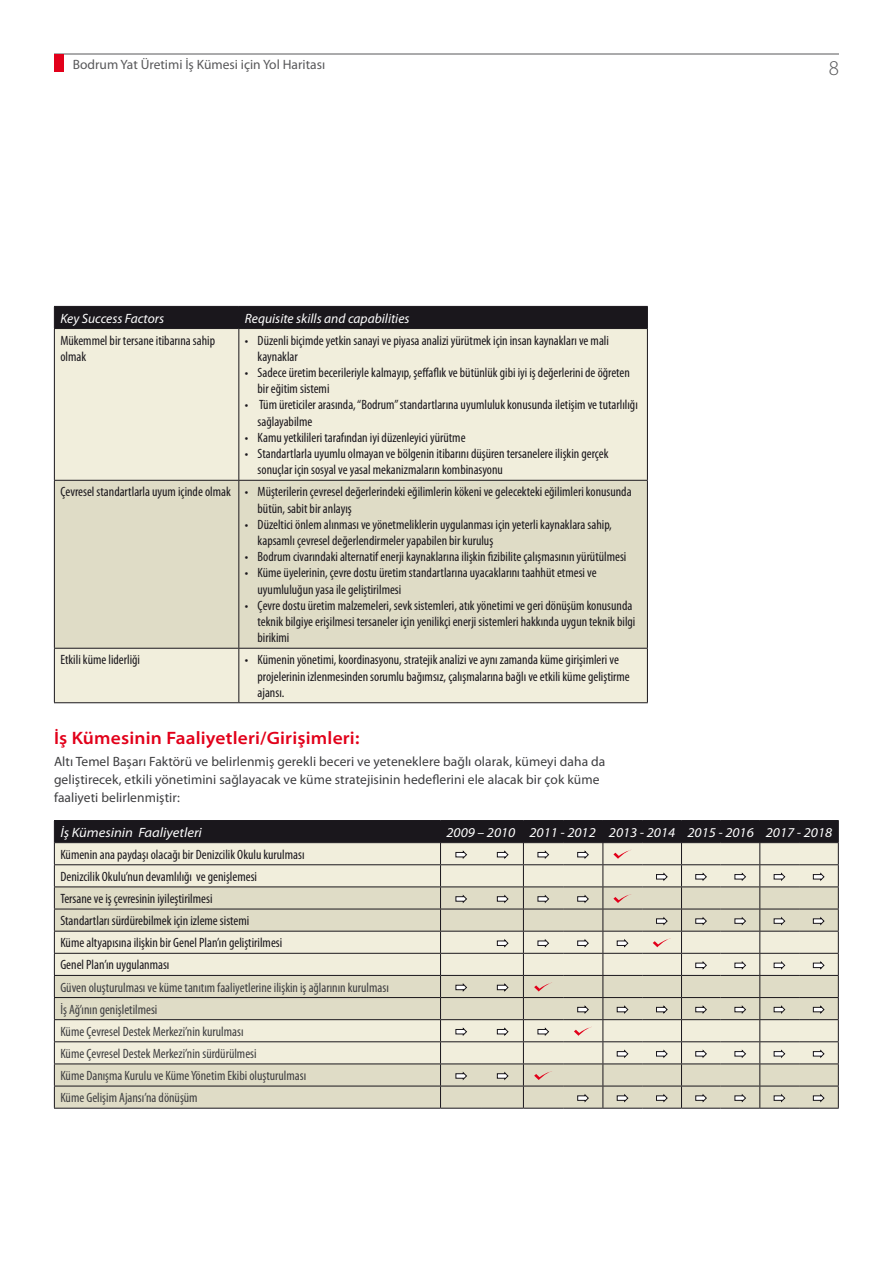
<style>
.page{position:relative;width:893px;height:1263px;background:#fff}
.page>*{position:absolute;margin:0;border:0;box-sizing:border-box;transform-origin:0 0}
.t1{font:300 21px "Myriad Pro";color:#58585a}
.t2{font:600 semi-expanded 18px "Myriad Pro";letter-spacing:.01em;color:#e2001a}
.t3{font:condensed 13.5px/16.2px "Myriad Pro";color:#1a171c}
.t4{font:condensed 13.5px/22.2px "Myriad Pro";color:#3e3e40}
.t5{font:13.5px/18px "Myriad Pro";letter-spacing:.005em;color:#3e3e40}
.t6{font:italic semi-expanded 13.5px "Myriad Pro";color:#fff}
.t7{font:italic 13.5px "Myriad Pro";color:#fff}
.t8{font:13.5px "Myriad Pro";color:#58585a}
</style>
<div class="page">
<div style="left:55px;top:329px;width:592px;height:373px;background:#f1eedc"></div>
<div style="left:55px;top:481px;width:592px;height:167px;background:#dfdcc6"></div>
<hr style="left:54px;top:329px;width:1px;height:151px;background:#1a171c">
<hr style="left:238px;top:329px;width:1px;height:151px;background:#1a171c">
<hr style="left:647px;top:329px;width:1px;height:151px;background:#1a171c">
<hr style="left:54px;top:480px;width:185px;height:1px;background:#1a171c">
<hr style="left:54px;top:481px;width:1px;height:167px;background:#1a171c">
<hr style="left:239px;top:480px;width:409px;height:1px;background:#1a171c">
<hr style="left:238px;top:481px;width:1px;height:167px;background:#1a171c">
<hr style="left:647px;top:481px;width:1px;height:167px;background:#1a171c">
<hr style="left:54px;top:648px;width:185px;height:1px;background:#1a171c">
<hr style="left:54px;top:649px;width:1px;height:53px;background:#1a171c">
<hr style="left:239px;top:648px;width:409px;height:1px;background:#1a171c">
<hr style="left:238px;top:649px;width:1px;height:53px;background:#1a171c">
<hr style="left:647px;top:649px;width:1px;height:53px;background:#1a171c">
<hr style="left:54px;top:702px;width:185px;height:1px;background:#1a171c">
<hr style="left:239px;top:702px;width:409px;height:1px;background:#1a171c">
<div style="left:54px;top:306px;width:594px;height:22px;background:#1a171c"></div>
<hr style="left:54px;top:328px;width:185px;height:1px;background:#1a171c">
<hr style="left:239px;top:328px;width:409px;height:1px;background:#1a171c">
<hr style="left:54px;top:1108px;width:386px;height:1px;background:#1a171c">
<hr style="left:440px;top:1108px;width:42px;height:1px;background:#1a171c">
<hr style="left:482px;top:1108px;width:41px;height:1px;background:#1a171c">
<hr style="left:523px;top:1108px;width:40px;height:1px;background:#1a171c">
<hr style="left:563px;top:1108px;width:40px;height:1px;background:#1a171c">
<hr style="left:603px;top:1108px;width:39px;height:1px;background:#1a171c">
<hr style="left:642px;top:1108px;width:39px;height:1px;background:#1a171c">
<hr style="left:681px;top:1108px;width:40px;height:1px;background:#1a171c">
<hr style="left:721px;top:1108px;width:39px;height:1px;background:#1a171c">
<hr style="left:760px;top:1108px;width:39px;height:1px;background:#1a171c">
<hr style="left:799px;top:1108px;width:40px;height:1px;background:#1a171c">
<svg style="left:54px;top:820px;width:785px;height:288px;background:#ccc9b8"></svg>
<hr style="left:54px;top:54px;width:785px;height:1px;background:#58585a">
<div style="left:54px;top:54px;width:9px;height:18px;background:#e2001a"></div>
<p class="t8" style="left:73px;top:56px;width:254px">Bodrum Yat Üretimi İş Kümesi için Yol Haritası</p>
<h1 class="t1" style="left:829px;top:56px;width:12px">8</h1>
<p class="t7" style="left:60px;top:310px;width:105px">Key Success Factors</p>
<p class="t7" style="left:245px;top:310px;width:166px">Requisite skills and capabilities</p>
<p class="t3" style="left:60px;top:332px;width:156px">Mükemmel bir tersane itibarına sahip olmak</p>
<p class="t3" style="left:258px;top:332px;width:353px;text-indent:-13px">• Düzenli biçimde yetkin sanayi ve piyasa analizi yürütmek için insan kaynakları ve mali kaynaklar</p>
<p class="t3" style="left:258px;top:364px;width:374px;text-indent:-13px">• Sadece üretim becerileriyle kalmayıp, şeffaflık ve bütünlük gibi iyi iş değerlerini de öğreten bir eğitim sistemi</p>
<p class="t3" style="left:258px;top:397px;width:382px;text-indent:-13px">• Tüm üreticiler arasında, “Bodrum” standartlarına uyumluluk konusunda iletişim ve tutarlılığı sağlayabilme</p>
<p class="t3" style="left:245px;top:429px;width:222px">• Kamu yetkilileri tarafından iyi düzenleyici yürütme</p>
<p class="t3" style="left:258px;top:445px;width:352px;text-indent:-13px">• Standartlarla uyumlu olmayan ve bölgenin itibarını düşüren tersanelere ilişkin gerçek sonuçlar için sosyal ve yasal mekanizmaların kombinasyonu</p>
<p class="t3" style="left:258px;top:484px;width:375px;text-indent:-197px">Çevresel standartlarla uyum içinde olmak • Müşterilerin çevresel değerlerindeki eğilimlerin kökeni ve gelecekteki eğilimleri konusunda bütün, sabit bir anlayış</p>
<p class="t3" style="left:258px;top:516px;width:356px;text-indent:-13px">• Düzeltici önlem alınması ve yönetmeliklerin uygulanması için yeterli kaynaklara sahip, kapsamlı çevresel değerlendirmeler yapabilen bir kuruluş</p>
<p class="t3" style="left:245px;top:548px;width:383px">• Bodrum civarındaki alternatif enerji kaynaklarına ilişkin fizibilite çalışmasının yürütülmesi</p>
<p class="t3" style="left:258px;top:565px;width:340px;text-indent:-13px">• Küme üyelerinin, çevre dostu üretim standartlarına uyacaklarını taahhüt etmesi ve uyumluluğun yasa ile geliştirilmesi</p>
<p class="t3" style="left:258px;top:597px;width:379px;text-indent:-13px">• Çevre dostu üretim malzemeleri, sevk sistemleri, atık yönetimi ve geri dönüşüm konusunda teknik bilgiye erişilmesi tersaneler için yenilikçi enerji sistemleri hakkında uygun teknik bilgi birikimi</p>
<p class="t3" style="left:60px;top:652px;width:81px">Etkili küme liderliği</p>
<p class="t3" style="left:258px;top:652px;width:374px;text-indent:-13px">• Kümenin yönetimi, koordinasyonu, stratejik analizi ve aynı zamanda küme girişimleri ve projelerinin izlenmesinden sorumlu bağımsız, çalışmalarına bağlı ve etkili küme geliştirme ajansı.</p>
<h2 class="t2" style="left:54px;top:727px;width:307px">İş Kümesinin Faaliyetleri/Girişimleri:</h2>
<p class="t5" style="left:54px;top:752px;width:553px">Altı Temel Başarı Faktörü ve belirlenmiş gerekli beceri ve yeteneklere bağlı olarak, kümeyi daha da geliştirecek, etkili yönetimini sağlayacak ve küme stratejisinin hedeflerini ele alacak bir çok küme faaliyeti belirlenmiştir:</p>
<p class="t6" style="left:60px;top:825px;width:143px">İş Kümesinin Faaliyetleri</p>
<p class="t6" style="left:447px;top:825px;width:387px">2009 – 2010 2011 - 2012 2013 - 2014 2015 - 2016 2017 - 2018</p>
<p class="t3" style="left:60px;top:843px;width:246px;line-height:22px">Kümenin ana paydaşı olacağı bir Denizcilik Okulu kurulması Denizcilik Okulu’nun devamlılığı ve genişlemesi<br>Tersane ve iş çevresinin iyileştirilmesi<br>Standartları sürdürebilmek için izleme sistemi<br>Küme altyapısına ilişkin bir Genel Plan’ın geliştirilmesi Genel Plan’ın uygulanması</p>
<p class="t4" style="left:60px;top:976px;width:330px">Güven oluşturulması ve küme tanıtım faaliyetlerine ilişkin iş ağlarının kurulması İş Ağ’ının genişletilmesi<br>Küme Çevresel Destek Merkezi’nin kurulması<br>Küme Çevresel Destek Merkezi’nin sürdürülmesi<br>Küme Danışma Kurulu ve Küme Yönetim Ekibi oluşturulması<br>Küme Gelişim Ajansı’na dönüşüm</p>
</div>
